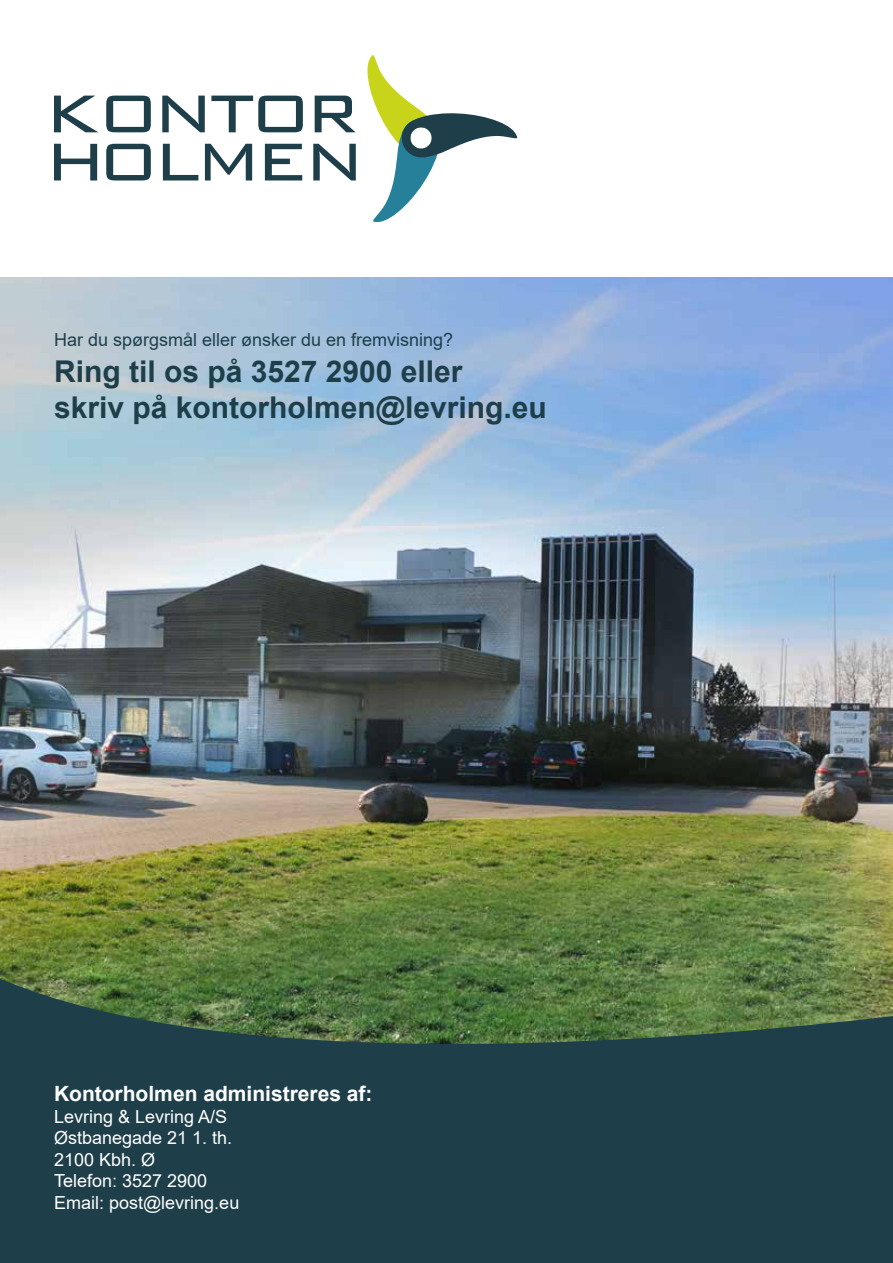
<style>
.page{position:relative;width:893px;height:1263px;background:#fff}
.page>*{position:absolute;margin:0;border:0;box-sizing:border-box;transform-origin:0 0}
.t1{font:700 30px/36px "Arial";color:#1e3f4a}
.t2{font:700 21px "Arial";color:#fff}
.t3{font:18px/21.6px "Arial";color:#fff}
.t4{font:18px "Arial";color:#1e3f4a}
</style>
<div class="page">
<img style="left:0;top:277px;width:893px;height:337px">
<img style="left:0;top:614px;width:893px;height:649px">
<svg style="left:54px;top:96px;width:44px;height:36px"></svg>
<svg style="left:106px;top:96px;width:45px;height:36px"></svg>
<svg style="left:162px;top:96px;width:43px;height:36px"></svg>
<svg style="left:211px;top:96px;width:92px;height:36px"></svg>
<svg style="left:315px;top:96px;width:40px;height:36px"></svg>
<svg style="left:54px;top:144px;width:43px;height:36px"></svg>
<svg style="left:106px;top:144px;width:45px;height:36px"></svg>
<svg style="left:163px;top:144px;width:35px;height:36px"></svg>
<svg style="left:205px;top:144px;width:47px;height:36px"></svg>
<svg style="left:265px;top:144px;width:37px;height:36px"></svg>
<svg style="left:313px;top:144px;width:43px;height:36px"></svg>
<svg style="left:367px;top:55px;width:151px;height:167px"></svg>
<p class="t4" style="left:54px;top:327px;width:401px">Har du spørgsmål eller ønsker du en fremvisning?</p>
<h1 class="t1" style="left:54px;top:353px;width:494px">Ring til os på 3527 2900 eller<br>skriv på kontorholmen@levring.eu</h1>
<p class="t2" style="left:54px;top:1079px;width:320px">Kontorholmen administreres af:</p>
<p class="t3" style="left:54px;top:1105px;width:187px">Levring &amp; Levring A/S<br>Østbanegade 21 1. th.<br>2100 Kbh. Ø<br>Telefon: 3527 2900<br>Email: post@levring.eu</p>
</div>
